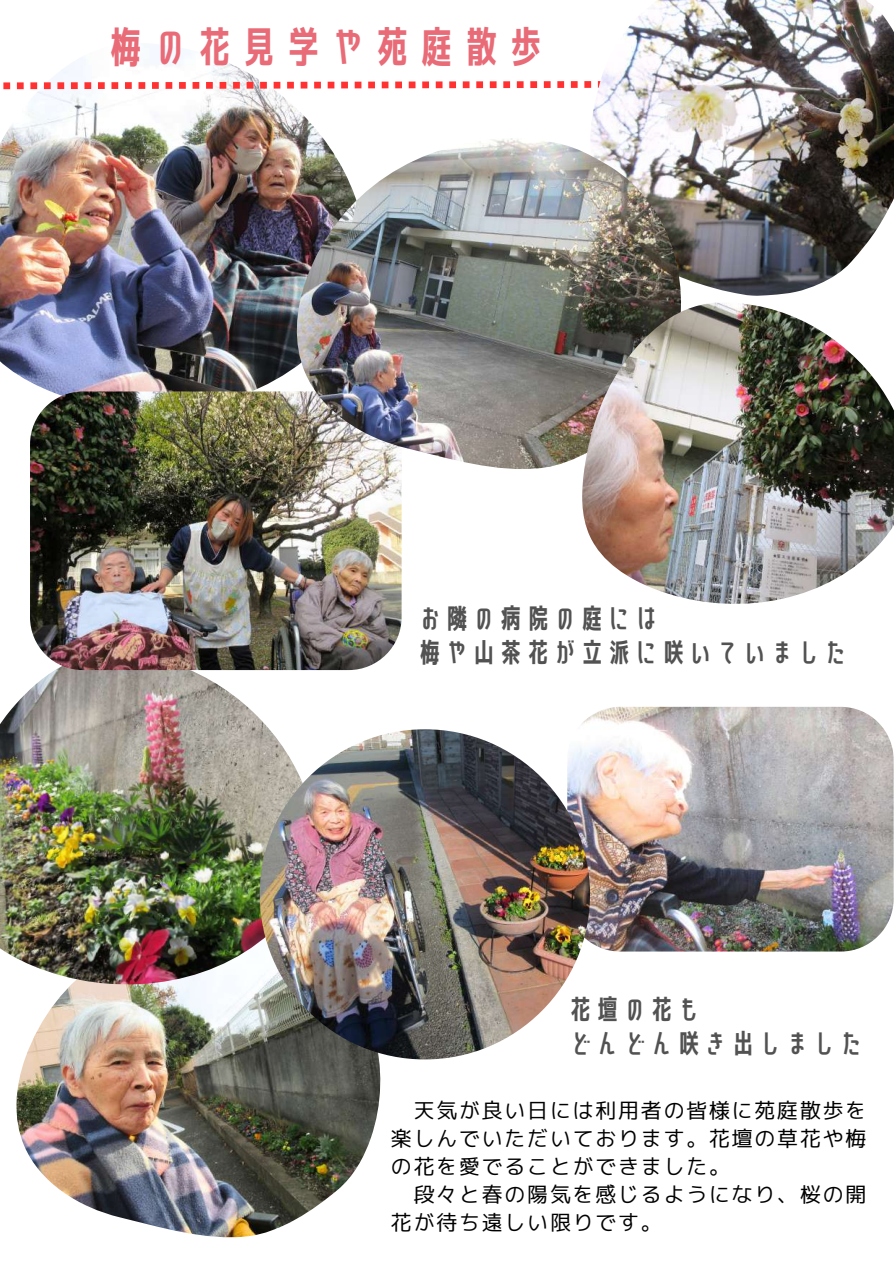
<style>
.page{position:relative;width:894px;height:1264px;background:#fff}
.page>*{position:absolute;margin:0;border:0;box-sizing:border-box;transform-origin:0 0}
.t1{font:42.3px "Senobi Gothic Bold";letter-spacing:.05em;color:#e86b77}
.t2{font:27px/33.8px "Senobi Gothic Bold";color:#525252}
.t3{font:20.85px/28.2px "mplus 1 p regular";letter-spacing:.09em;color:#000;text-align:justify}
</style>
<div class="page">
<img style="left:0;top:45px;width:323px;height:364px">
<svg style="left:0;top:80px;width:590px;height:9px"></svg>
<img style="left:590px;top:0;width:303px;height:296px">
<img style="left:16px;top:990px;width:364px;height:247px">
<img style="left:0;top:649px;width:320px;height:341px">
<img style="left:30px;top:391px;width:371px;height:279px;border-radius:53px">
<img style="left:296px;top:138px;width:385px;height:331px">
<img style="left:567px;top:706px;width:326px;height:245px;border-radius:53px">
<img style="left:260px;top:729px;width:330px;height:330px;border-radius:50%">
<img style="left:582px;top:302px;width:311px;height:302px">
<h1 class="t1" style="left:105px;top:17px;width:443px">梅の花見学や苑庭散歩</h1>
<p class="t2" style="left:416px;top:601px;width:434px">お隣の病院の庭には<br>梅や山茶花が立派に咲いていました</p>
<p class="t2" style="left:567px;top:992px;width:299px">花壇の花も<br>どんどん咲き出しました</p>
<p class="t3" style="left:391px;top:1095px;width:476px;text-indent:23px">天気が良い日には利用者の皆様に苑庭散歩を楽しんでいただいております。花壇の草花や梅の花を愛でることができました。</p>
<p class="t3" style="left:391px;top:1179px;width:476px;text-indent:23px">段々と春の陽気を感じるようになり、桜の開花が待ち遠しい限りです。</p>
</div>
